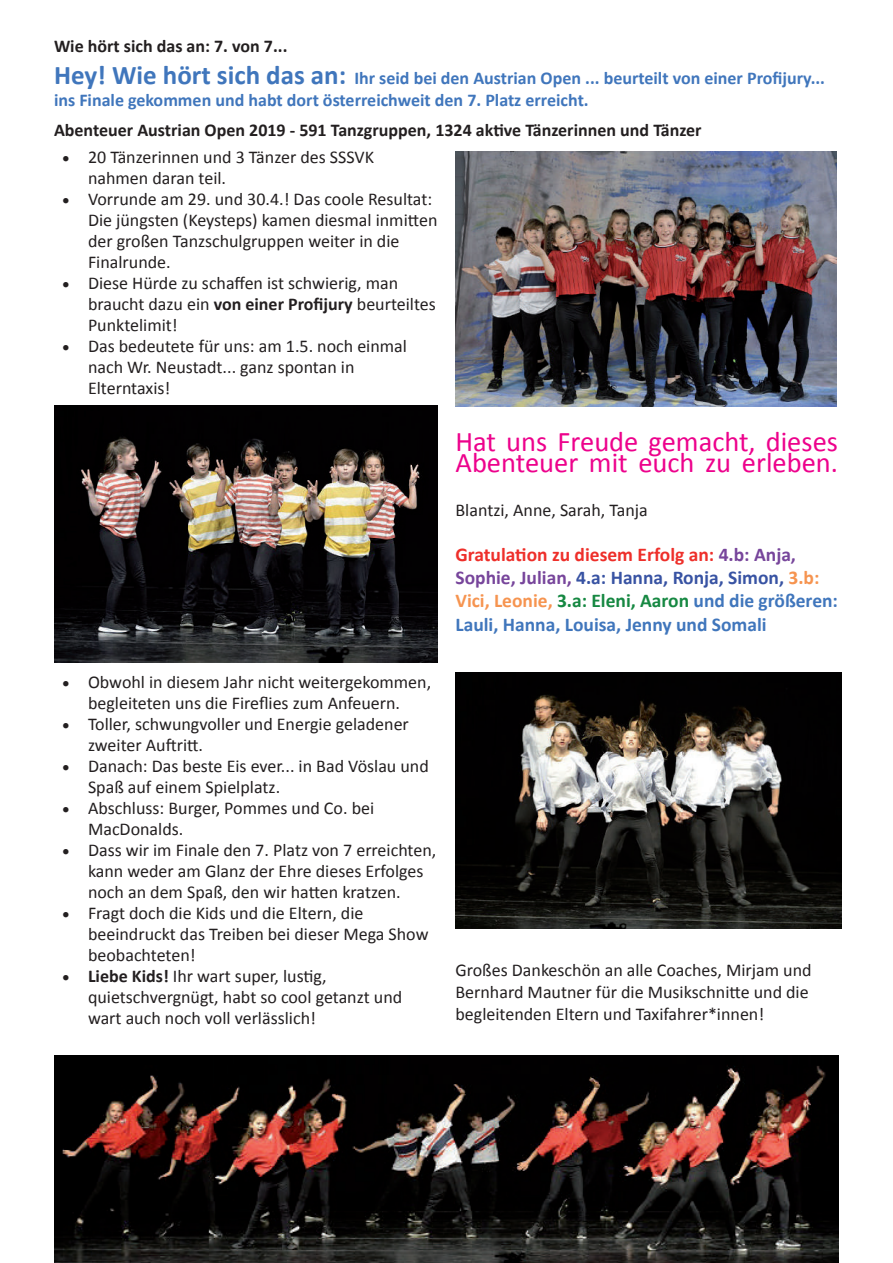
<style>
.page{position:relative;width:893px;height:1263px;background:#fff}
.page>*{position:absolute;margin:0;border:0;box-sizing:border-box;transform-origin:0 0}
.t1{font:28.5px/21.6px "Calibri";color:#ed028c}
.t2{font:700 19.5px/23.4px "Calibri";color:#4076bc}
.t3{font:18px/21px "Calibri";color:#231f20}
.t4{font:700 18px/32.4px "Calibri";color:#4076bc}
.t5{font:700 18px "Calibri";color:#231f20}
.s1{color:#231f20}
.s2{font-size:27px}
.s3{font-weight:700}
.s4{color:#ee2f2a}
.s5{color:#77459b}
.s6{color:#3853a3}
.s7{color:#f69450}
.s8{color:#168842}
</style>
<div class="page">
<img style="left:455px;top:151px;width:382px;height:255px">
<img style="left:54px;top:406px;width:383px;height:256px">
<img style="left:54px;top:1055px;width:785px;height:208px">
<img style="left:455px;top:672px;width:386px;height:256px">
<p class="t4" style="left:54px;top:30px;width:773px"><span class="s1">Wie hört sich das an: 7. von 7...<br></span><span class="s2">Hey! Wie hört sich das an:</span> Ihr seid bei den Austrian Open ... beurteilt von einer Profijury...</p>
<p class="t4" style="left:54px;top:84px;width:536px">ins Finale gekommen und habt dort österreichweit den 7. Platz erreicht.</p>
<p class="t5" style="left:54px;top:119px;width:649px">Abenteuer Austrian Open 2019 - 591 Tanzgruppen, 1324 aktive Tänzerinnen und Tänzer</p>
<p class="t3" style="left:88px;top:146px;width:288px;text-indent:-26px">• 20 Tänzerinnen und 3 Tänzer des SSSVK nahmen daran teil.</p>
<p class="t3" style="left:88px;top:188px;width:351px;text-indent:-26px">• Vorrunde am 29. und 30.4.! Das coole Resultat:<br>Die jüngsten (Keysteps) kamen diesmal inmitten der großen Tanzschulgruppen weiter in die Finalrunde.</p>
<p class="t3" style="left:88px;top:272px;width:349px;text-indent:-26px">• Diese Hürde zu schaffen ist schwierig, man braucht dazu ein <span class="s3">von einer Profijury</span> beurteiltes<br>Punktelimit!</p>
<p class="t3" style="left:88px;top:335px;width:320px;text-indent:-26px">• Das bedeutete für uns: am 1.5. noch einmal nach Wr. Neustadt... ganz spontan in<br>Elterntaxis!</p>
<p class="t3" style="left:63px;top:671px;width:370px;text-align:center">• Obwohl in diesem Jahr nicht weitergekommen, begleiteten uns die Fireflies zum Anfeuern.</p>
<p class="t3" style="left:88px;top:713px;width:322px;text-indent:-26px">• Toller, schwungvoller und Energie geladener zweiter Auftritt.</p>
<p class="t3" style="left:88px;top:755px;width:342px;text-indent:-26px">• Danach: Das beste Eis ever... in Bad Vöslau und<br>Spaß auf einem Spielplatz.</p>
<p class="t3" style="left:88px;top:797px;width:288px;text-indent:-26px">• Abschluss: Burger, Pommes und Co. bei<br>MacDonalds.</p>
<p class="t3" style="left:88px;top:839px;width:350px;text-indent:-26px">• Dass wir im Finale den 7. Platz von 7 erreichten, kann weder am Glanz der Ehre dieses Erfolges noch an dem Spaß, den wir hatten kratzen.</p>
<p class="t3" style="left:88px;top:902px;width:342px;text-indent:-26px">• Fragt doch die Kids und die Eltern, die beeindruckt das Treiben bei dieser Mega Show beobachteten!</p>
<p class="t3" style="left:88px;top:965px;width:316px;text-indent:-26px">• <span class="s3">Liebe Kids!</span> Ihr wart super, lustig, quietschvergnügt, habt so cool getanzt und wart auch noch voll verlässlich!</p>
<h1 class="t1" style="left:455px;top:430px;width:384px">Hat uns Freude gemacht, dieses<br>Abenteuer mit euch zu erleben.</h1>
<p class="t3" style="left:455px;top:499px;width:194px">Blantzi, Anne, Sarah, Tanja</p>
<p class="t2" style="left:455px;top:542px;width:384px"><span class="s4">Gratulation zu diesem Erfolg an:</span> <span class="s5">4.b: Anja, Sophie, Julian,</span> <span class="s6">4.a: Hanna, Ronja, Simon,</span> <span class="s7">3.b:<br>Vici, Leonie,</span> <span class="s8">3.a: Eleni, Aaron</span> und die größeren:<br>Lauli, Hanna, Louisa, Jenny und Somali</p>
<p class="t3" style="left:455px;top:960px;width:358px;line-height:21.6px">Großes Dankeschön an alle Coaches, Mirjam und<br>Bernhard Mautner für die Musikschnitte und die begleitenden Eltern und Taxifahrer*innen!</p>
</div>
